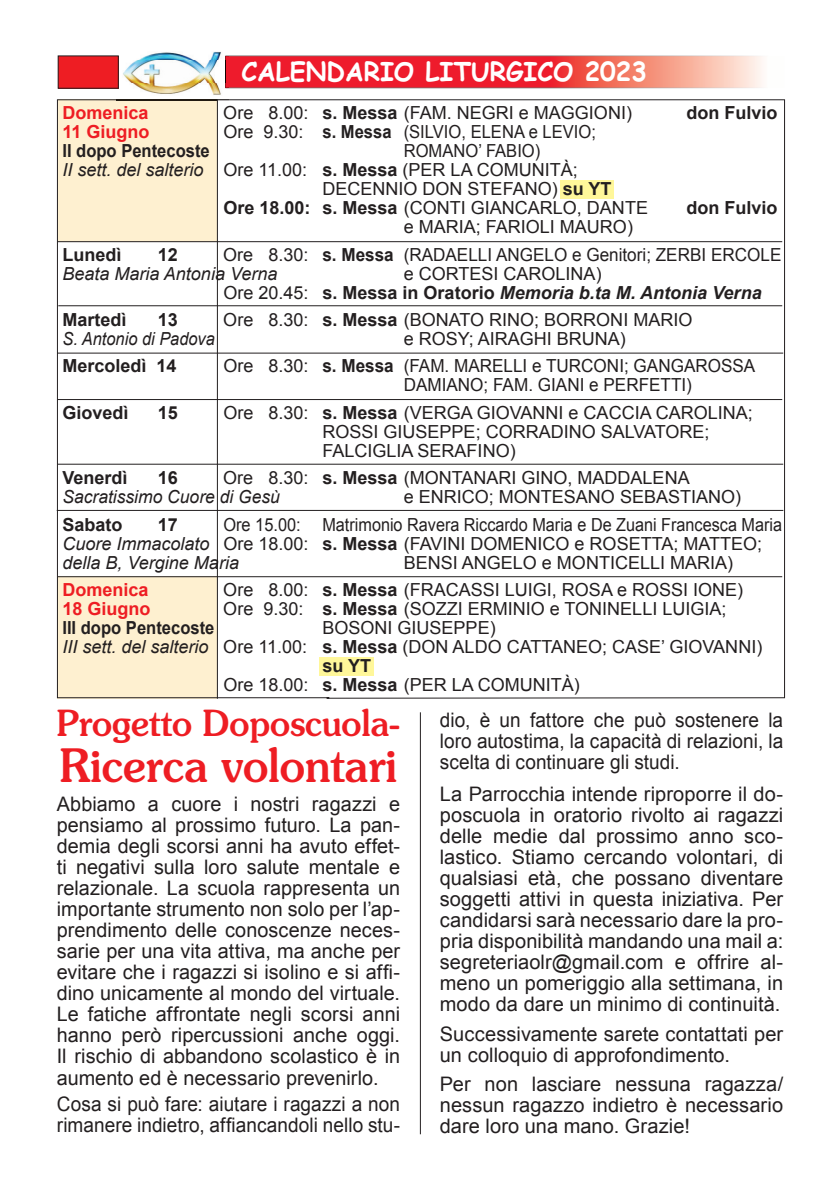
<style>
.page{position:relative;width:840px;height:1191px;background:#fff}
.page>*{position:absolute;margin:0;border:0;box-sizing:border-box;transform-origin:0 0}
.t1{font:500 46px "Souvenir";color:#ee1d23;scale:.93 1}
.t2{font:500 36px "Souvenir";color:#ee1d23;scale:.94 1}
.t3{font:700 26px "Comic Sans MS";color:#fff}
.t4{font:20px/21px "Arial";color:#231f20;text-align:justify}
.t5{font:20px/21px "Arial";color:#231f20;scale:.95 1}
.t6{font:18px/19px "Arial";color:#231f20}
.t7{font:18px/19px "Arial";color:#231f20;scale:.91 1}
.t8{font:700 18px "Arial";color:#231f20}
.t9{font:700 18px "Arial";color:#231f20;scale:.92 1}
.t10{font:700 18px "Arial";color:#ee1d23}
.t11{font:italic 18px "Arial";color:#231f20;scale:.91 1}
.t12{font:18px "Arial";color:#231f20;scale:.92 1}
.s1{font-weight:700}
.s2{font-style:italic}
.s3{font-weight:700;font-style:italic}
</style>
<div class="page">
<hr style="left:420px;top:712px;width:1px;height:422px;background:#231f20">
<svg style="left:57px;top:99px;width:727px;height:599px"></svg>
<img style="left:116px;top:52px;width:113px;height:52px">
<img style="left:116px;top:100px;width:101px;height:4px">
<img style="left:116px;top:99px;width:113px;height:1px">
<svg style="left:225px;top:56px;width:538px;height:32px;background:#ee4b4f"></svg>
<div style="left:58px;top:56px;width:60px;height:32px;background:#ee1d23"></div>
<hr style="left:57px;top:241px;width:724px;height:1px;background:#231f20">
<hr style="left:58px;top:305px;width:723px;height:1px;background:#231f20">
<hr style="left:57px;top:353px;width:725px;height:1px;background:#231f20">
<hr style="left:57px;top:399px;width:724px;height:1px;background:#231f20">
<hr style="left:57px;top:464px;width:725px;height:1px;background:#231f20">
<hr style="left:57px;top:510px;width:725px;height:1px;background:#231f20">
<hr style="left:58px;top:576px;width:723px;height:1px;background:#231f20">
<hr style="left:217px;top:99px;width:1px;height:599px;background:#231f20">
<h3 class="t3" style="left:241px;top:52px;width:407px">CALENDARIO LITURGICO 2023</h3>
<p class="t10" style="left:62px;top:101px;width:88px">Domenica</p>
<p class="t6" style="left:223px;top:103px;width:410px">Ore 8.00: <span class="s1">s. Messa</span> (FAM. NEGRI e MAGGIONI)</p>
<p class="t8" style="left:686px;top:101px;width:93px">don Fulvio</p>
<p class="t10" style="left:62px;top:120px;width:89px">11 Giugno</p>
<p class="t6" style="left:223px;top:122px;width:374px">Ore 9.30: <span class="s1">s. Messa</span> (SILVIO, ELENA e LEVIO;</p>
<p class="t9" style="left:62px;top:139px;width:162px">II dopo Pentecoste</p>
<p class="t12" style="left:403px;top:139px;width:150px">ROMANO’ FABIO)</p>
<p class="t6" style="left:62px;top:160px;width:516px"><span class="s2">II sett. del salterio</span> Ore 11.00: <span class="s1">s. Messa</span> (PER LA COMUNITÀ;</p>
<p class="t6" style="left:322px;top:179px;width:290px">DECENNIO DON STEFANO) <span class="s1">su YT</span></p>
<p class="t6" style="left:223px;top:198px;width:426px"><span class="s1">Ore 18.00: s. Messa</span> (CONTI GIANCARLO, DANTE</p>
<p class="t8" style="left:686px;top:196px;width:93px">don Fulvio</p>
<p class="t6" style="left:403px;top:217px;width:231px">e MARIA; FARIOLI MAURO)</p>
<p class="t8" style="left:62px;top:242px;width:61px">Lunedì</p>
<p class="t8" style="left:158px;top:242px;width:22px">12</p>
<p class="t6" style="left:62px;top:245px;width:720px;text-indent:161px">Ore 8.30: <span class="s1">s. Messa</span> (RADAELLI ANGELO e Genitori; ZERBI ERCOLE<br><span class="s2">Beata Maria Antonia Verna</span></p>
<p class="t6" style="left:223px;top:264px;width:539px;text-indent:180px">e CORTESI CAROLINA)<br>Ore 20.45: <span class="s1">s. Messa in Oratorio</span> <span class="s3">Memoria b.ta M. Antonia Verna</span></p>
<p class="t8" style="left:62px;top:308px;width:66px">Martedì</p>
<p class="t8" style="left:158px;top:308px;width:22px">13</p>
<p class="t6" style="left:223px;top:310px;width:470px">Ore 8.30: <span class="s1">s. Messa</span> (BONATO RINO; BORRONI MARIO</p>
<p class="t11" style="left:62px;top:327px;width:169px">S. Antonio di Padova</p>
<p class="t6" style="left:403px;top:329px;width:223px">e ROSY; AIRAGHI BRUNA)</p>
<p class="t8" style="left:62px;top:354px;width:116px">Mercoledì 14</p>
<p class="t6" style="left:403px;top:357px;width:353px;text-indent:-180px">Ore 8.30: <span class="s1">s. Messa</span> (FAM. MARELLI e TURCONI; GANGAROSSA<br>DAMIANO; FAM. GIANI e PERFETTI)</p>
<p class="t8" style="left:62px;top:401px;width:68px">Giovedì</p>
<p class="t8" style="left:158px;top:401px;width:22px">15</p>
<p class="t6" style="left:322px;top:403px;width:431px;text-indent:-99px">Ore 8.30: <span class="s1">s. Messa</span> (VERGA GIOVANNI e CACCIA CAROLINA;<br>ROSSI GIUSEPPE; CORRADINO SALVATORE;<br>FALCIGLIA SERAFINO)</p>
<p class="t8" style="left:62px;top:466px;width:67px">Venerdì</p>
<p class="t8" style="left:158px;top:466px;width:22px">16</p>
<p class="t6" style="left:62px;top:468px;width:628px;text-indent:161px">Ore 8.30: <span class="s1">s. Messa</span> (MONTANARI GINO, MADDALENA<br><span class="s2">Sacratissimo Cuore di Gesù</span></p>
<p class="t6" style="left:403px;top:487px;width:339px">e ENRICO; MONTESANO SEBASTIANO)</p>
<p class="t7" style="left:62px;top:515px;width:791px;text-indent:161px">Ore 15.00: Matrimonio Ravera Riccardo Maria e De Zuani Francesca Maria<br><span class="s2">Cuore Immacolato</span> Ore 18.00: <span class="s1">s. Messa</span> (FAVINI DOMENICO e ROSETTA; MATTEO; <span class="s2">della B, Vergine Maria</span></p>
<p class="t8" style="left:62px;top:512px;width:62px">Sabato</p>
<p class="t8" style="left:158px;top:512px;width:22px">17</p>
<p class="t6" style="left:403px;top:553px;width:331px">BENSI ANGELO e MONTICELLI MARIA)</p>
<p class="t10" style="left:62px;top:578px;width:88px">Domenica</p>
<p class="t6" style="left:223px;top:580px;width:521px">Ore 8.00: <span class="s1">s. Messa</span> (FRACASSI LUIGI, ROSA e ROSSI IONE)</p>
<p class="t10" style="left:62px;top:597px;width:90px">18 Giugno</p>
<p class="t6" style="left:223px;top:599px;width:504px">Ore 9.30: <span class="s1">s. Messa</span> (SOZZI ERMINIO e TONINELLI LUIGIA;</p>
<p class="t9" style="left:62px;top:616px;width:167px">III dopo Pentecoste</p>
<p class="t6" style="left:322px;top:618px;width:175px">BOSONI GIUSEPPE)</p>
<p class="t6" style="left:62px;top:637px;width:701px"><span class="s2">III sett. del salterio</span> Ore 11.00: <span class="s1">s. Messa</span> (DON ALDO CATTANEO; CASE’ GIOVANNI)</p>
<p class="t8" style="left:322px;top:654px;width:50px">su YT</p>
<p class="t6" style="left:223px;top:675px;width:358px">Ore 18.00: <span class="s1">s. Messa</span> (PER LA COMUNITÀ)</p>
<h2 class="t2" style="left:57px;top:701px;width:366px">Progetto Doposcuola-</h2>
<h1 class="t1" style="left:60px;top:737px;width:364px">Ricerca volontari</h1>
<p class="t4" style="left:57px;top:794px;width:345px">Abbiamo a cuore i nostri ragazzi e pensiamo al prossimo futuro. La pan&shy;demia degli scorsi anni ha avuto effet&shy;ti negativi sulla loro salute mentale e relazionale. La scuola rappresenta un importante strumento non solo per l’ap&shy;prendimento delle conoscenze neces&shy;sarie per una vita attiva, ma anche per evitare che i ragazzi si isolino e si affi&shy;dino unicamente al mondo del virtuale.<br>Le fatiche affrontate negli scorsi anni hanno però ripercussioni anche oggi.<br>Il rischio di abbandono scolastico è in aumento ed è necessario prevenirlo.</p>
<p class="t5" style="left:57px;top:1093px;width:363px">Cosa si può fare: aiutare i ragazzi a non rimanere indietro, affiancandoli nello stu-</p>
<p class="t5" style="left:439px;top:709px;width:363px;text-align:justify">dio, è un fattore che può sostenere la loro autostima, la capacità di relazioni, la scelta di continuare gli studi.</p>
<p class="t4" style="left:439px;top:784px;width:345px">La Parrocchia intende riproporre il do&shy;poscuola in oratorio rivolto ai ragazzi delle medie dal prossimo anno sco&shy;lastico. Stiamo cercando volontari, di qualsiasi età, che possano diventare soggetti attivi in questa iniziativa. Per candidarsi sarà necessario dare la pro&shy;pria disponibilità mandando una mail a: segreteriaolr@gmail.com e offrire al&shy;meno un pomeriggio alla settimana, in modo da dare un minimo di continuità.</p>
<p class="t4" style="left:439px;top:1023px;width:345px">Successivamente sarete contattati per un colloquio di approfondimento.</p>
<p class="t4" style="left:439px;top:1074px;width:345px">Per non lasciare nessuna ragazza/ nessun ragazzo indietro è necessario dare loro una mano. Grazie!</p>
</div>
